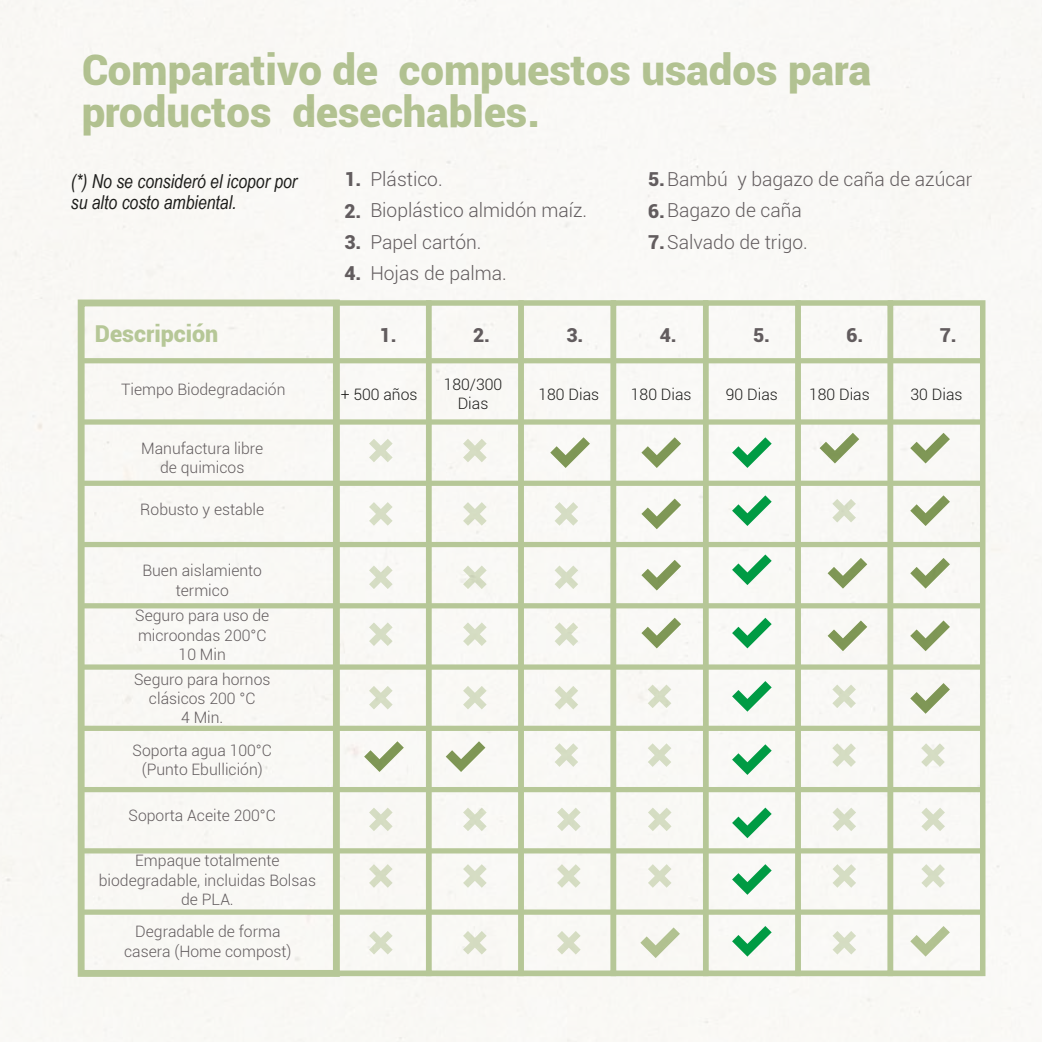
<style>
.page{position:relative;width:1042px;height:1042px;background:#fff}
.page>*{position:absolute;margin:0;border:0;box-sizing:border-box;transform-origin:0 0}
.t1{font:900 42px/42px "Roboto";color:#b6c797}
.t2{font:900 23.28px "Roboto";color:#b6c797}
.t3{font:300 19.25px/31.5px "Roboto";color:#625c5e}
.t4{font:italic 19.25px/21px "Arial Narrow";color:#1d1d1b}
.t5{font:900 19.25px/30.6px "Roboto";color:#625c5e;text-align:justify}
.t6{font:300 15.75px/19.2px "Roboto";color:#625c5e;text-align:center}
.t7{font:300 15.75px/19.2px "Roboto";color:#1d1d1b;text-align:center}
.s1{font-weight:900}
</style>
<div class="page">
<div style="left:78px;top:299px;width:262px;height:678px;border:7px solid #b6c797"></div>
<div style="left:426px;top:300px;width:98px;height:676px;border:5px solid #b6c797"></div>
<div style="left:518px;top:300px;width:98px;height:676px;border:5px solid #b6c797"></div>
<div style="left:610px;top:300px;width:98px;height:676px;border:5px solid #b6c797"></div>
<div style="left:703px;top:300px;width:98px;height:676px;border:5px solid #b6c797"></div>
<div style="left:795px;top:300px;width:98px;height:676px;border:5px solid #b6c797"></div>
<div style="left:887px;top:300px;width:98px;height:676px;border:5px solid #b6c797"></div>
<div style="left:81px;top:358px;width:901px;height:5px;background:#b6c797"></div>
<div style="left:81px;top:419px;width:901px;height:6px;background:#b6c797"></div>
<div style="left:81px;top:481px;width:901px;height:5px;background:#b6c797"></div>
<div style="left:81px;top:542px;width:901px;height:5px;background:#b6c797"></div>
<div style="left:81px;top:603px;width:901px;height:5px;background:#b6c797"></div>
<div style="left:81px;top:664px;width:901px;height:6px;background:#b6c797"></div>
<div style="left:81px;top:726px;width:901px;height:5px;background:#b6c797"></div>
<div style="left:81px;top:787px;width:901px;height:5px;background:#b6c797"></div>
<div style="left:81px;top:848px;width:901px;height:5px;background:#b6c797"></div>
<div style="left:81px;top:909px;width:901px;height:6px;background:#b6c797"></div>
<div style="left:81px;top:971px;width:901px;height:5px;background:#b6c797"></div>
<svg style="left:369px;top:439px;width:24px;height:23px"></svg>
<svg style="left:369px;top:502px;width:24px;height:24px"></svg>
<svg style="left:369px;top:565px;width:24px;height:24px"></svg>
<svg style="left:369px;top:622px;width:24px;height:24px"></svg>
<svg style="left:369px;top:686px;width:24px;height:23px"></svg>
<svg style="left:463px;top:439px;width:24px;height:23px"></svg>
<svg style="left:463px;top:502px;width:24px;height:24px"></svg>
<svg style="left:463px;top:565px;width:24px;height:24px"></svg>
<svg style="left:463px;top:622px;width:24px;height:24px"></svg>
<svg style="left:463px;top:686px;width:24px;height:23px"></svg>
<svg style="left:554px;top:502px;width:24px;height:24px"></svg>
<svg style="left:554px;top:565px;width:24px;height:24px"></svg>
<svg style="left:554px;top:622px;width:24px;height:24px"></svg>
<svg style="left:554px;top:686px;width:24px;height:23px"></svg>
<svg style="left:554px;top:743px;width:24px;height:24px"></svg>
<svg style="left:648px;top:743px;width:23px;height:24px"></svg>
<svg style="left:648px;top:684px;width:23px;height:24px"></svg>
<svg style="left:369px;top:807px;width:24px;height:24px"></svg>
<svg style="left:369px;top:864px;width:24px;height:24px"></svg>
<svg style="left:369px;top:931px;width:24px;height:23px"></svg>
<svg style="left:463px;top:807px;width:24px;height:24px"></svg>
<svg style="left:463px;top:864px;width:24px;height:24px"></svg>
<svg style="left:463px;top:931px;width:24px;height:23px"></svg>
<svg style="left:557px;top:807px;width:24px;height:24px"></svg>
<svg style="left:557px;top:864px;width:24px;height:24px"></svg>
<svg style="left:648px;top:807px;width:23px;height:24px"></svg>
<svg style="left:648px;top:864px;width:23px;height:24px"></svg>
<svg style="left:832px;top:743px;width:24px;height:24px"></svg>
<svg style="left:832px;top:684px;width:24px;height:24px"></svg>
<svg style="left:832px;top:499px;width:24px;height:23px"></svg>
<svg style="left:832px;top:807px;width:24px;height:24px"></svg>
<svg style="left:832px;top:864px;width:24px;height:24px"></svg>
<svg style="left:832px;top:931px;width:24px;height:23px"></svg>
<svg style="left:921px;top:743px;width:24px;height:24px"></svg>
<svg style="left:921px;top:807px;width:24px;height:24px"></svg>
<svg style="left:921px;top:864px;width:24px;height:24px"></svg>
<svg style="left:557px;top:931px;width:24px;height:23px"></svg>
<svg style="left:732px;top:437px;width:39px;height:31px"></svg>
<svg style="left:732px;top:495px;width:39px;height:31px"></svg>
<svg style="left:732px;top:554px;width:39px;height:31px"></svg>
<svg style="left:732px;top:618px;width:39px;height:30px"></svg>
<svg style="left:732px;top:681px;width:39px;height:30px"></svg>
<svg style="left:732px;top:744px;width:39px;height:31px"></svg>
<svg style="left:732px;top:807px;width:39px;height:31px"></svg>
<svg style="left:732px;top:864px;width:39px;height:31px"></svg>
<svg style="left:732px;top:926px;width:39px;height:30px"></svg>
<svg style="left:550px;top:437px;width:40px;height:31px"></svg>
<svg style="left:446px;top:741px;width:39px;height:31px"></svg>
<svg style="left:641px;top:618px;width:40px;height:30px"></svg>
<svg style="left:819px;top:433px;width:40px;height:30px"></svg>
<svg style="left:910px;top:433px;width:40px;height:30px"></svg>
<svg style="left:910px;top:495px;width:40px;height:31px"></svg>
<svg style="left:910px;top:558px;width:40px;height:30px"></svg>
<svg style="left:910px;top:620px;width:40px;height:31px"></svg>
<svg style="left:827px;top:558px;width:40px;height:30px"></svg>
<svg style="left:827px;top:620px;width:40px;height:31px"></svg>
<svg style="left:910px;top:683px;width:40px;height:31px"></svg>
<svg style="left:910px;top:926px;width:40px;height:30px"></svg>
<svg style="left:641px;top:560px;width:40px;height:30px"></svg>
<svg style="left:641px;top:498px;width:40px;height:31px"></svg>
<svg style="left:641px;top:437px;width:40px;height:31px"></svg>
<svg style="left:364px;top:741px;width:40px;height:31px"></svg>
<svg style="left:640px;top:927px;width:40px;height:31px"></svg>
<h1 class="t1" style="left:81px;top:47px;width:791px">Comparativo de compuestos usados para productos desechables.</h1>
<p class="t4" style="left:71px;top:170px;width:228px">(*) No se consideró el icopor por su alto costo ambiental.</p>
<h2 class="t2" style="left:95px;top:317px;width:125px">Descripción</h2>
<p class="t6" style="left:121px;top:379px;width:166px">Tiempo Biodegradación</p>
<p class="t6" style="left:141px;top:438px;width:123px">Manufactura libre de quimicos</p>
<p class="t6" style="left:140px;top:499px;width:125px">Robusto y estable</p>
<p class="t6" style="left:142px;top:560px;width:121px">Buen aislamiento termico</p>
<p class="t6" style="left:135px;top:605px;width:136px">Seguro para uso de microondas 200°C<br>10 Min</p>
<p class="t6" style="left:134px;top:669px;width:138px">Seguro para hornos clásicos 200 °C<br>4 Min.</p>
<p class="t6" style="left:133px;top:740px;width:141px">Soporta agua 100°C (Punto Ebullición)</p>
<p class="t6" style="left:129px;top:805px;width:149px">Soporta Aceite 200°C</p>
<p class="t6" style="left:99px;top:850px;width:219px">Empaque totalmente biodegradable, incluidas Bolsas de PLA.</p>
<p class="t6" style="left:124px;top:922px;width:169px">Degradable de forma casera (Home compost)</p>
<p class="t5" style="left:344px;top:163px;width:18px">1.</p>
<p class="t5" style="left:344px;top:195px;width:18px">2.<br>3.<br>4.</p>
<p class="t3" style="left:370px;top:162px;width:218px">Plástico.<br>Bioplástico almidón maíz.<br>Papel cartón.<br>Hojas de palma.</p>
<p class="t3" style="left:648px;top:162px;width:326px"><span class="s1">5.</span>Bambú y bagazo de caña de azúcar<br><span class="s1">6.</span>Bagazo de caña<br><span class="s1">7.</span>Salvado de trigo.</p>
<p class="t5" style="left:380px;top:319px;width:18px">1.</p>
<p class="t5" style="left:473px;top:319px;width:18px">2.</p>
<p class="t5" style="left:566px;top:319px;width:18px">3.</p>
<p class="t5" style="left:660px;top:319px;width:18px">4.</p>
<p class="t5" style="left:753px;top:319px;width:18px">5.</p>
<p class="t5" style="left:846px;top:319px;width:18px">6.</p>
<p class="t5" style="left:940px;top:319px;width:18px">7.</p>
<p class="t7" style="left:341px;top:385px;width:78px">+ 500 años</p>
<p class="t7" style="left:444px;top:374px;width:60px">180/300<br>Dias</p>
<p class="t7" style="left:538px;top:385px;width:62px">180 Dias</p>
<p class="t7" style="left:631px;top:385px;width:62px">180 Dias</p>
<p class="t7" style="left:726px;top:385px;width:53px">90 Dias</p>
<p class="t7" style="left:809px;top:385px;width:62px">180 Dias</p>
<p class="t7" style="left:910px;top:385px;width:53px">30 Dias</p>
</div>
